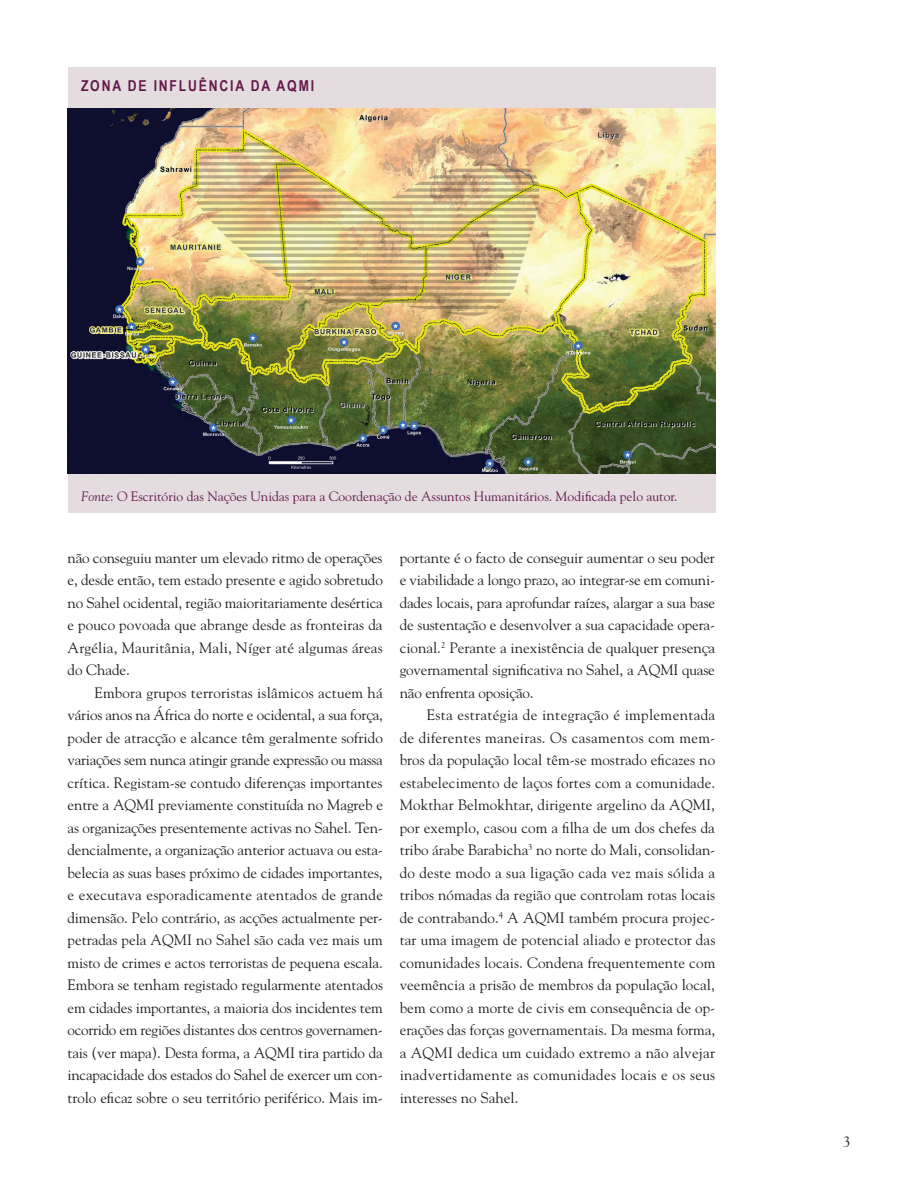
<style>
.page{position:relative;width:918px;height:1188px;background:#fff}
.page>*{position:absolute;margin:0;border:0;box-sizing:border-box;transform-origin:0 0}
.Body_Text{font:15px/22.5px "Goudy Std";color:#231f20;text-align:justify}
.Head_A{font:700 15px "Arial Narrow";letter-spacing:.12em;color:#62194b}
.t1{font:13.5px "Goudy Std";color:#62194b}
.s1{font-style:italic}
</style>
<div class="page">
<div style="left:68px;top:68px;width:647px;height:445px;background:#e5dce0"></div>
<img style="left:68px;top:108px;width:647px;height:366px">
<p class="Head_A" style="left:81px;top:74px;width:235px">ZONA DE INFLUÊNCIA DA AQMI</p>
<p class="t1" style="left:81px;top:488px;width:598px"><span class="s1">Fonte</span>: O Escritório das Nações Unidas para a Coordenação de Assuntos Humanitários. Modificada pelo autor.</p>
<p class="Body_Text" style="left:68px;top:546px;width:317px">não conseguiu manter um elevado ritmo de operações e, desde então, tem estado presente e agido sobretudo no Sahel ocidental, região maioritariamente desértica e pouco povoada que abrange desde as fronteiras da Argélia, Mauritânia, Mali, Níger até algumas áreas do Chade.</p>
<p class="Body_Text" style="left:68px;top:681px;width:317px;text-indent:27px">Embora grupos terroristas islâmicos actuem há vários anos na África do norte e ocidental, a sua força, poder de atracção e alcance têm geralmente sofrido variações sem nunca atingir grande expressão ou massa crítica. Registam-se contudo diferenças importantes entre a AQMI previamente constituída no Magreb e as organizações presentemente activas no Sahel. Ten&shy;dencialmente, a organização anterior actuava ou esta&shy;belecia as suas bases próximo de cidades importantes, e executava esporadicamente atentados de grande dimensão. Pelo contrário, as acções actualmente per&shy;petradas pela AQMI no Sahel são cada vez mais um misto de crimes e actos terroristas de pequena escala.<br>Embora se tenham registado regularmente atentados em cidades importantes, a maioria dos incidentes tem ocorrido em regiões distantes dos centros governamen&shy;tais (ver mapa). Desta forma, a AQMI tira partido da incapacidade dos estados do Sahel de exercer um con&shy;trolo eficaz sobre o seu território periférico. Mais im-</p>
<p class="Body_Text" style="left:400px;top:546px;width:317px">portante é o facto de conseguir aumentar o seu poder e viabilidade a longo prazo, ao integrar-se em comuni&shy;dades locais, para aprofundar raízes, alargar a sua base de sustentação e desenvolver a sua capacidade opera&shy;cional.<sup>2</sup> Perante a inexistência de qualquer presença governamental significativa no Sahel, a AQMI quase não enfrenta oposição.</p>
<p class="Body_Text" style="left:400px;top:703px;width:317px;text-indent:27px">Esta estratégia de integração é implementada de diferentes maneiras. Os casamentos com mem&shy;bros da população local têm-se mostrado eficazes no estabelecimento de laços fortes com a comunidade.<br>Mokthar Belmokhtar, dirigente argelino da AQMI, por exemplo, casou com a filha de um dos chefes da tribo árabe Barabicha<sup>3</sup> no norte do Mali, consolidan&shy;do deste modo a sua ligação cada vez mais sólida a tribos nómadas da região que controlam rotas locais de contrabando.<sup>4</sup> A AQMI também procura projec&shy;tar uma imagem de potencial aliado e protector das comunidades locais. Condena frequentemente com veemência a prisão de membros da população local, bem como a morte de civis em consequência de op&shy;erações das forças governamentais. Da mesma forma, a AQMI dedica um cuidado extremo a não alvejar inadvertidamente as comunidades locais e os seus interesses no Sahel.</p>
<p class="Body_Text" style="left:843px;top:1130px;width:9px">3</p>
</div>
